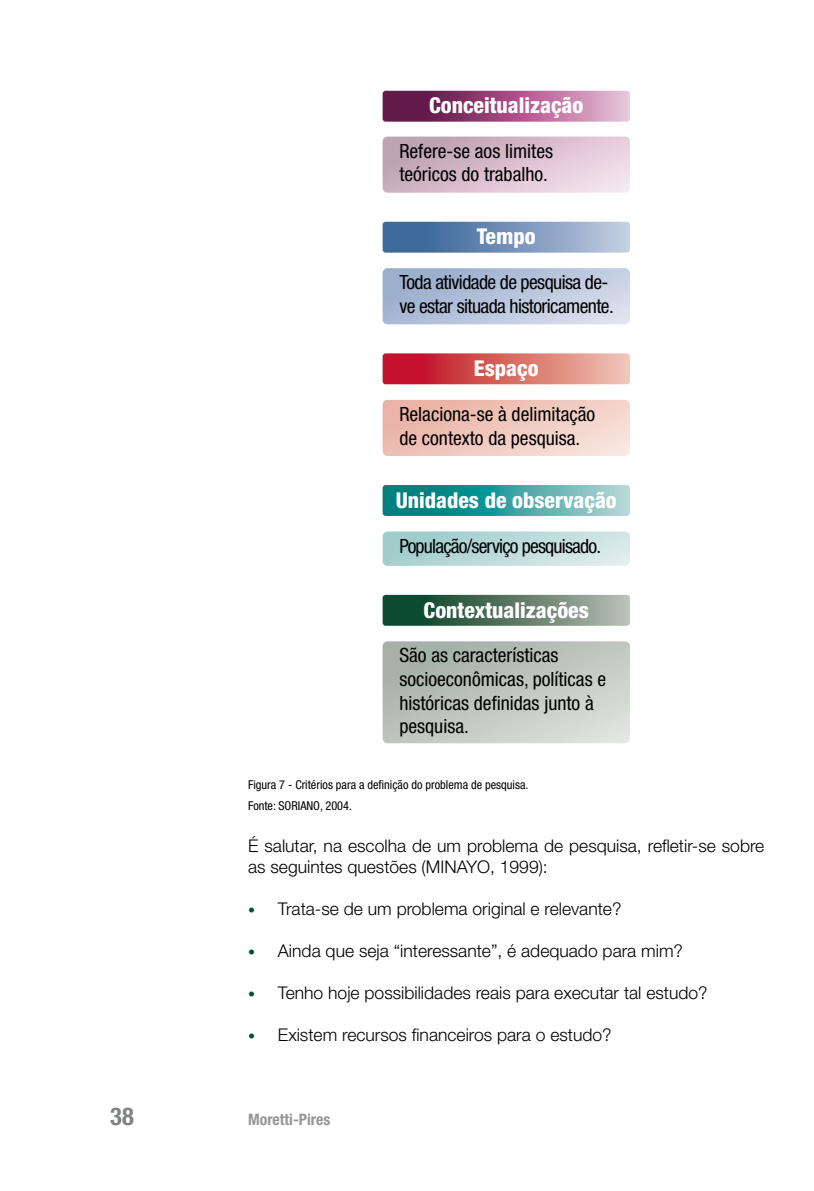
<style>
.page{position:relative;width:814px;height:1191px;background:#fff}
.page>*{position:absolute;margin:0;border:0;box-sizing:border-box;transform-origin:0 0}
.t1{font:700 condensed 24.5px "Helvetica Neue LT Std";color:#808285}
.t2{font:800 condensed 21.88px "Helvetica Neue LT Std";color:#fff}
.t3{font:condensed 19.6px/23.6px "Helvetica Neue LT Std";color:#000}
.t4{font:condensed 19.6px/23.6px "Helvetica Neue LT Std";letter-spacing:-.03em;color:#000}
.t5{font:condensed 19.6px "Helvetica Neue LT Std";letter-spacing:-.04em;color:#000}
.t6{font:300 17.5px/21px "Helvetica Neue LT Std";color:#000}
.t7{font:700 condensed 15.75px "Helvetica Neue LT Std";color:#939598}
.t8{font:condensed 12.25px/21px "Helvetica Neue LT Std";color:#000}
.s1{font-size:14px;color:#005231}
</style>
<div class="page">
<svg style="left:382px;top:595px;width:248px;height:31px;background:#597a67"></svg>
<svg style="left:382px;top:485px;width:248px;height:31px;background:#3fa3a2"></svg>
<svg style="left:382px;top:353px;width:248px;height:31px;background:#d66666"></svg>
<svg style="left:382px;top:222px;width:248px;height:31px;background:#7694ba"></svg>
<svg style="left:382px;top:91px;width:248px;height:31px;background:#a25987"></svg>
<svg style="left:382px;top:137px;width:248px;height:56px;background:#d9bfcd"></svg>
<svg style="left:382px;top:268px;width:248px;height:56px;background:#b7c4db"></svg>
<svg style="left:382px;top:400px;width:248px;height:56px;background:#f0c9bf"></svg>
<svg style="left:382px;top:531px;width:248px;height:35px;background:#bedbdb"></svg>
<svg style="left:382px;top:641px;width:248px;height:102px;background:#bfc6bf"></svg>
<p class="t2" style="left:429px;top:91px;width:156px">Conceitualização</p>
<p class="t3" style="left:399px;top:139px;width:155px">Refere-se aos limites teóricos do trabalho.</p>
<p class="t2" style="left:477px;top:223px;width:60px">Tempo</p>
<p class="t4" style="left:399px;top:270px;width:216px">Toda atividade de pesquisa de&shy;ve estar situada historicamente.</p>
<p class="t2" style="left:474px;top:355px;width:66px">Espaço</p>
<p class="t3" style="left:399px;top:402px;width:197px">Relaciona-se à delimitação de contexto da pesquisa.</p>
<p class="t2" style="left:396px;top:486px;width:222px">Unidades de observação</p>
<p class="t5" style="left:399px;top:534px;width:203px">População/serviço pesquisado.</p>
<p class="t2" style="left:423px;top:596px;width:167px">Contextualizações</p>
<p class="t3" style="left:399px;top:643px;width:208px">São as características socioeconômicas, políticas e históricas definidas junto à pesquisa.</p>
<p class="t8" style="left:248px;top:773px;width:282px">Figura 7 - Critérios para a definição do problema de pesquisa.<br>Fonte: SORIANO, 2004.</p>
<p class="t6" style="left:248px;top:834px;width:517px">É salutar, na escolha de um problema de pesquisa, refletir-se sobre as seguintes questões (MINAYO, 1999):</p>
<p class="t6" style="left:248px;top:897px;width:375px"><span class="s1">•</span> Trata-se de um problema original e relevante?</p>
<p class="t6" style="left:248px;top:939px;width:436px"><span class="s1">•</span> Ainda que seja “interessante”, é adequado para mim?</p>
<p class="t6" style="left:248px;top:981px;width:461px"><span class="s1">•</span> Tenho hoje possibilidades reais para executar tal estudo?</p>
<p class="t6" style="left:248px;top:1023px;width:365px"><span class="s1">•</span> Existem recursos financeiros para o estudo?</p>
<h1 class="t1" style="left:110px;top:1101px;width:25px">38</h1>
<p class="t7" style="left:248px;top:1109px;width:84px">Moretti-Pires</p>
</div>
